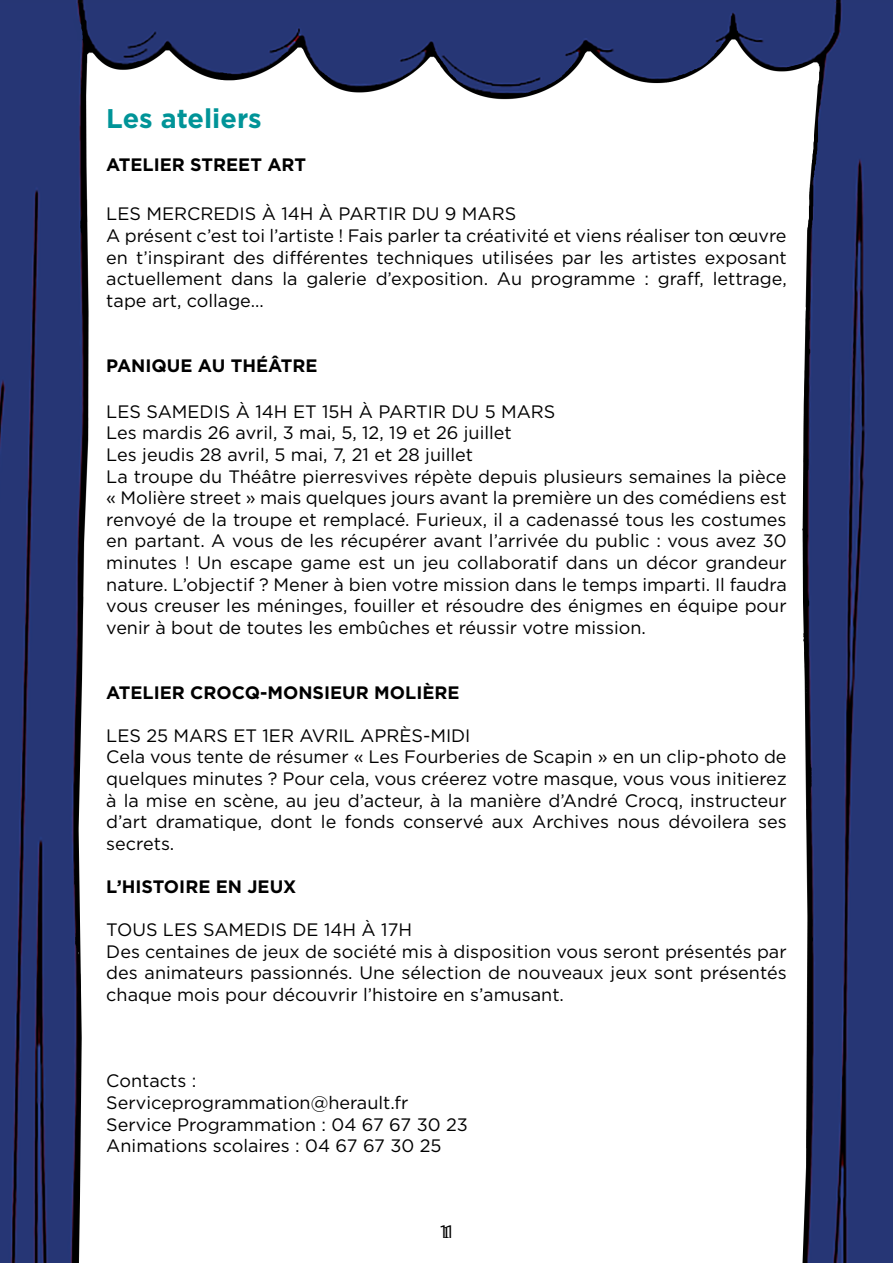
<style>
.page{position:relative;width:893px;height:1263px;background:#fff}
.page>*{position:absolute;margin:0;border:0;box-sizing:border-box;transform-origin:0 0}
.t1{font:700 27px "Gotham";color:#009498}
.t2{font:18px/21.6px "Gotham";color:#000;text-align:justify}
.t3{font:700 18px "Gotham";color:#000}
.s1{font-family:"Minion Pro"}
</style>
<div class="page">
<img style="left:0;top:3px;width:893px;height:1260px">
<hr style="left:0;top:0;width:893px;height:3px;background:#263674">
<p class="t1" style="left:106px;top:100px;width:157px">Les ateliers</p>
<p class="t3" style="left:106px;top:153px;width:201px">ATELIER STREET ART</p>
<p class="t2" style="left:106px;top:203px;width:412px">LES MERCREDIS À 14H À PARTIR DU 9 MARS</p>
<p class="t2" style="left:106px;top:224px;width:682px">A présent c’est toi l’artiste ! Fais parler ta créativité et viens réaliser ton œuvre en t’inspirant des différentes techniques utilisées par les artistes exposant actuellement dans la galerie d’exposition. Au programme : graff, lettrage, tape art, collage…</p>
<p class="t3" style="left:106px;top:353px;width:213px">PANIQUE AU THÉÂTRE</p>
<p class="t2" style="left:106px;top:400px;width:451px">LES SAMEDIS À 14H ET 15H À PARTIR DU 5 MARS</p>
<p class="t2" style="left:106px;top:422px;width:407px">Les mardis 26 avril, 3 mai, 5, 12, 19 et 26 juillet</p>
<p class="t2" style="left:106px;top:443px;width:368px">Les jeudis 28 avril, 5 mai, 7, 21 et 28 juillet</p>
<p class="t2" style="left:106px;top:465px;width:682px">La troupe du Théâtre pierresvives répète depuis plusieurs semaines la pièce « Molière street » mais quelques jours avant la première un des comédiens est renvoyé de la troupe et remplacé. Furieux, il a cadenassé tous les costumes en partant. A vous de les récupérer avant l’arrivée du public : vous avez 30 minutes ! Un escape game est un jeu collaboratif dans un décor grandeur nature. L’objectif ? Mener à bien votre mission dans le temps imparti. Il faudra vous creuser les méninges, fouiller et résoudre des énigmes en équipe pour venir à bout de toutes les embûches et réussir votre mission.</p>
<p class="t3" style="left:106px;top:680px;width:355px">ATELIER CROCQ-MONSIEUR MOLIÈRE</p>
<p class="t2" style="left:106px;top:724px;width:366px">LES 25 MARS ET 1ER AVRIL APRÈS-MIDI</p>
<p class="t2" style="left:106px;top:746px;width:682px">Cela vous tente de résumer « Les Fourberies de Scapin » en un clip-photo de quelques minutes ? Pour cela, vous créerez votre masque, vous vous initierez à la mise en scène, au jeu d’acteur, à la manière d’André Crocq, instructeur d’art dramatique, dont le fonds conservé aux Archives nous dévoilera ses secrets.</p>
<p class="t3" style="left:106px;top:875px;width:191px">L’HISTOIRE EN JEUX</p>
<p class="t2" style="left:106px;top:919px;width:307px">TOUS LES SAMEDIS DE 14H À 17H</p>
<p class="t2" style="left:106px;top:940px;width:682px">Des centaines de jeux de société mis à disposition vous seront présentés par des animateurs passionnés. Une sélection de nouveaux jeux sont présentés chaque mois pour découvrir l’histoire en s’amusant.</p>
<p class="t2" style="left:106px;top:1070px;width:92px">Contacts :</p>
<p class="t2" style="left:106px;top:1091px;width:304px">Serviceprogrammation@herault.fr</p>
<p class="t2" style="left:106px;top:1113px;width:363px">Service Programmation : 04 67 67 30 23</p>
<p class="t2" style="left:106px;top:1135px;width:337px">Animations scolaires : 04 67 67 30 25</p>
<p class="t2" style="left:442px;top:1221px;width:12px">1<span class="s1">1</span></p>
</div>
